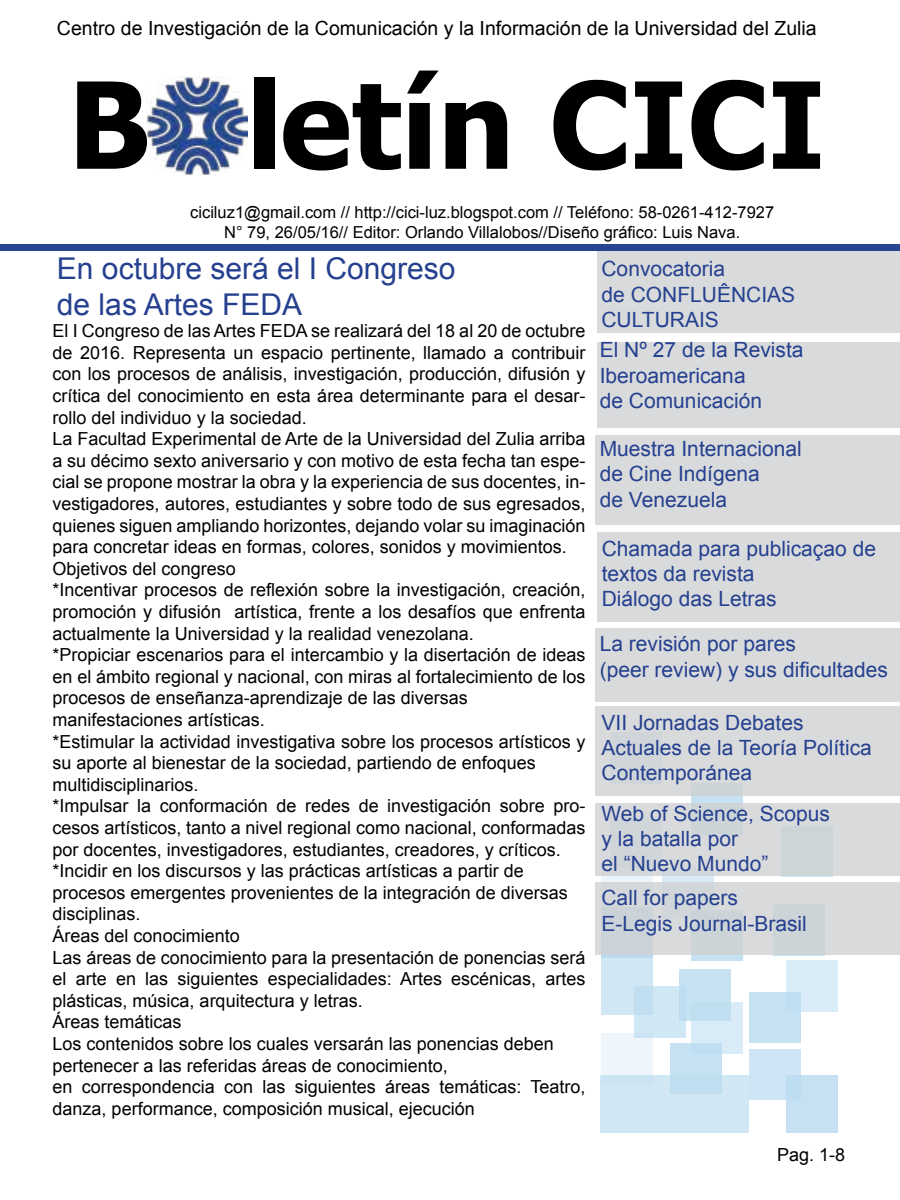
<style>
.page{position:relative;width:900px;height:1200px;background:#fff}
.page>*{position:absolute;margin:0;border:0;box-sizing:border-box;transform-origin:0 0}
.t1{font:700 120px "Tahoma";color:#000}
.t2{font:30px/36px "Arial";color:#25408f}
.t3{font:21px/25.2px "Arial";color:#25408f}
.t4{font:19.5px "Arial";color:#000}
.t5{font:18px/21.6px "Arial";color:#000}
.t6{font:16.5px/19.8px "Arial";color:#000;text-align:center}
</style>
<div class="page">
<div style="left:786px;top:961px;width:52px;height:51px;background:#d8ebf6"></div>
<div style="left:601px;top:1033px;width:51px;height:51px;background:#eff6fb"></div>
<div style="left:634px;top:986px;width:52px;height:52px;background:#d0e7f4"></div>
<div style="left:601px;top:958px;width:51px;height:57px;background:linear-gradient(to right,#d4e9f5,#c9e3f2)"></div>
<div style="left:749px;top:993px;width:52px;height:50px;background:#c6e1f2"></div>
<svg style="left:601px;top:875px;width:52px;height:7px"></svg>
<div style="left:781px;top:826px;width:52px;height:51px;background:#ced5d8"></div>
<div style="left:601px;top:907px;width:52px;height:51px;background:#bbdcf0"></div>
<div style="left:691px;top:1003px;width:52px;height:51px;background:#d8ebf6"></div>
<svg style="left:662px;top:875px;width:52px;height:7px"></svg>
<div style="left:679px;top:970px;width:52px;height:51px;background:#c5e1f2"></div>
<div style="left:691px;top:783px;width:52px;height:51px;background:#c5e1f2"></div>
<div style="left:601px;top:1075px;width:148px;height:57px;background:#d1e7f4"></div>
<div style="left:786px;top:1075px;width:52px;height:57px;background:#c6e1f2"></div>
<div style="left:670px;top:1043px;width:52px;height:51px;background:#c6e1f2"></div>
<div style="left:691px;top:910px;width:52px;height:51px;background:#c6e1f2"></div>
<div style="left:749px;top:1050px;width:52px;height:50px;background:linear-gradient(to right,#d0e6f5,#c7e2f2)"></div>
<div style="left:0;top:244px;width:900px;height:7px;background:#284592"></div>
<img style="left:147px;top:77px;width:100px;height:98px">
<div style="left:597px;top:251px;width:303px;height:82px;background:#d8dadb"></div>
<div style="left:597px;top:532px;width:303px;height:90px;background:#d8dadb"></div>
<div style="left:597px;top:342px;width:303px;height:85px;background:#d8dadb"></div>
<div style="left:596px;top:435px;width:304px;height:90px;background:#d8dadb"></div>
<div style="left:595px;top:628px;width:305px;height:74px;background:#d8dadb"></div>
<div style="left:596px;top:803px;width:304px;height:72px;background:#d8dadb"></div>
<div style="left:596px;top:707px;width:304px;height:89px;background:#d8dadb"></div>
<div style="left:596px;top:882px;width:304px;height:73px;background:linear-gradient(to right,#cfd5d9,#d7dadb)"></div>
<p class="t4" style="left:57px;top:16px;width:761px">Centro de Investigación de la Comunicación y la Información de la Universidad del Zulia</p>
<h1 class="t1" style="left:68px;top:41px;width:759px">B letín CICI</h1>
<p class="t6" style="left:190px;top:203px;width:586px">ciciluz1@gmail.com // http://cici-luz.blogspot.com // Teléfono: 58-0261-412-7927<br>N° 79, 26/05/16// Editor: Orlando Villalobos//Diseño gráfico: Luis Nava.</p>
<h2 class="t2" style="left:57px;top:251px;width:400px">En octubre será el I Congreso de las Artes FEDA</h2>
<p class="t3" style="left:602px;top:257px;width:195px">Convocatoria<br>de CONFLUÊNCIAS<br>CULTURAIS</p>
<p class="t5" style="left:53px;top:320px;width:534px">El I Congreso de las Artes FEDA se realizará del 18 al 20 de octubre de 2016. Representa un espacio pertinente, llamado a contribuir con los procesos de análisis, investigación, producción, difusión y crítica del conocimiento en esta área determinante para el desar&shy;rollo del individuo y la sociedad.<br>La Facultad Experimental de Arte de la Universidad del Zulia arriba a su décimo sexto aniversario y con motivo de esta fecha tan espe&shy;cial se propone mostrar la obra y la experiencia de sus docentes, in&shy;vestigadores, autores, estudiantes y sobre todo de sus egresados, quienes siguen ampliando horizontes, dejando volar su imaginación para concretar ideas en formas, colores, sonidos y movimientos.<br>Objetivos del congreso<br>*Incentivar procesos de reflexión sobre la investigación, creación, promoción y difusión artística, frente a los desafíos que enfrenta actualmente la Universidad y la realidad venezolana.<br>*Propiciar escenarios para el intercambio y la disertación de ideas en el ámbito regional y nacional, con miras al fortalecimiento de los procesos de enseñanza-aprendizaje de las diversas manifestaciones artísticas.<br>*Estimular la actividad investigativa sobre los procesos artísticos y su aporte al bienestar de la sociedad, partiendo de enfoques multidisciplinarios.<br>*Impulsar la conformación de redes de investigación sobre pro&shy;cesos artísticos, tanto a nivel regional como nacional, conformadas por docentes, investigadores, estudiantes, creadores, y críticos. *Incidir en los discursos y las prácticas artísticas a partir de procesos emergentes provenientes de la integración de diversas disciplinas.<br>Áreas del conocimiento<br>Las áreas de conocimiento para la presentación de ponencias será el arte en las siguientes especialidades: Artes escénicas, artes plásticas, música, arquitectura y letras.<br>Áreas temáticas<br>Los contenidos sobre los cuales versarán las ponencias deben pertenecer a las referidas áreas de conocimiento,<br>en correspondencia con las siguientes áreas temáticas: Teatro, danza, performance, composición musical, ejecución</p>
<p class="t3" style="left:600px;top:338px;width:205px">El Nº 27 de la Revista<br>Iberoamericana<br>de Comunicación</p>
<p class="t3" style="left:600px;top:436px;width:203px">Muestra Internacional de Cine Indígena<br>de Venezuela</p>
<p class="t3" style="left:602px;top:536px;width:276px">Chamada para publicaçao de textos da revista<br>Diálogo das Letras</p>
<p class="t3" style="left:600px;top:632px;width:290px">La revisión por pares<br>(peer review) y sus dificultades</p>
<p class="t3" style="left:602px;top:710px;width:272px">VII Jornadas Debates<br>Actuales de la Teoría Política<br>Contemporánea</p>
<p class="t3" style="left:602px;top:801px;width:230px">Web of Science, Scopus y la batalla por<br>el “Nuevo Mundo”</p>
<p class="t3" style="left:602px;top:886px;width:207px">Call for papers<br>E-Legis Journal-Brasil</p>
<p class="t5" style="left:777px;top:1144px;width:70px">Pag. 1-8</p>
</div>
